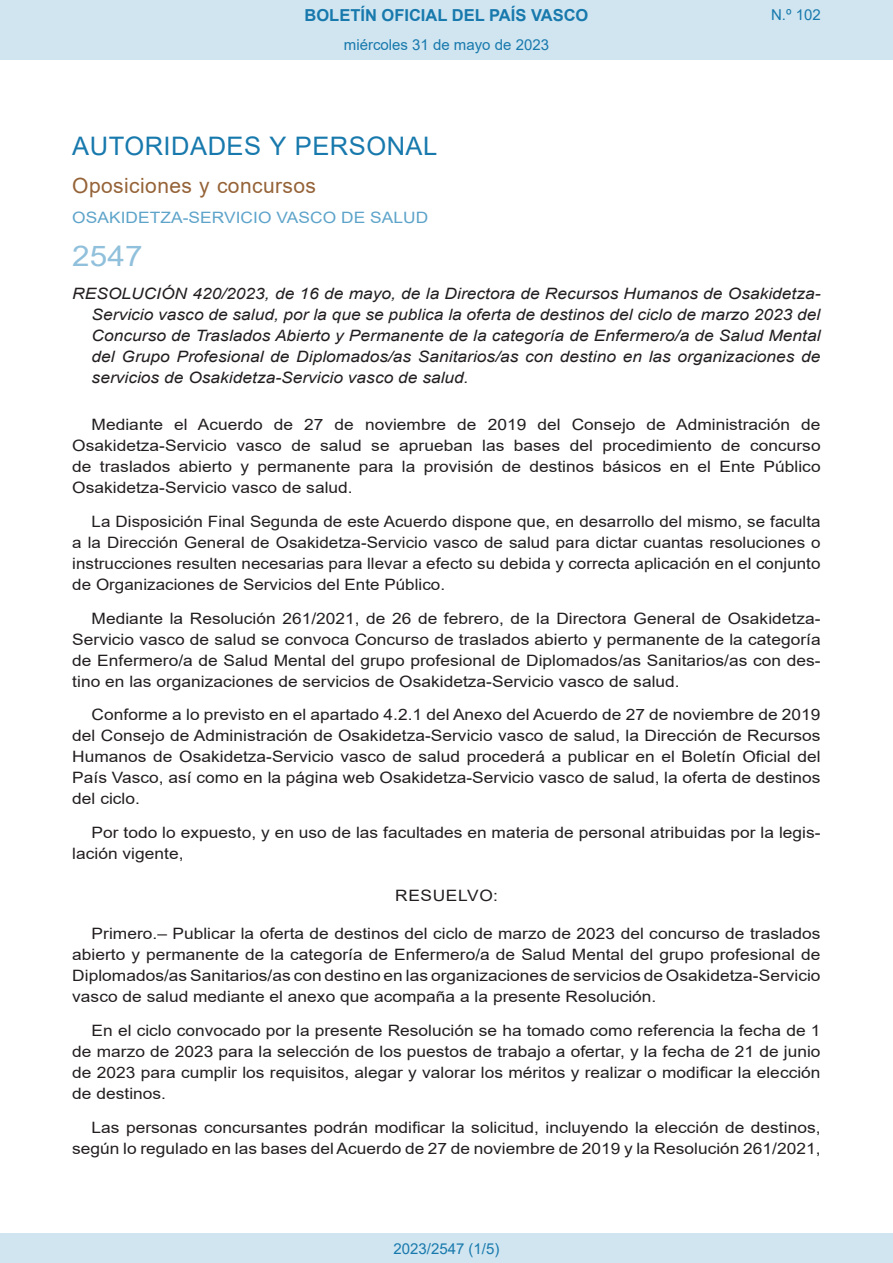
<style>
.page{position:relative;width:893px;height:1263px;background:#fff}
.page>*{position:absolute;margin:0;border:0;box-sizing:border-box;transform-origin:0 0}
.BOPVOrden{font:28.5px "Arial";color:#90c0db;scale:1.11 1}
.BOPVSeccion{font:25.5px "Arial";letter-spacing:.02em;color:#1879ad}
.BOPVSubseccion{font:21px "Arial";letter-spacing:.02em;color:#956338}
.t1{font:700 16.5px "Arial";color:#1879ad}
.BOPVDetalle{font:15.6px/21px "Arial";color:#231f20;text-align:justify;scale:1.11 1}
.BOPVTitulo{font:italic 15.6px/21px "Arial";color:#231f20;text-align:justify;scale:1.11 1}
.BOPVDetalle-2{font:15.6px/21px "Arial";color:#231f20;text-align:justify;scale:1.08 1}
.BOPVOrganismo{font:15.6px "Arial";letter-spacing:.005em;color:#5ea4ca;scale:1.11 1}
.BOPVClave{font:15.6px "Arial";letter-spacing:.035em;color:#231f20;scale:1.11 1}
.Paginacion_Centro{font:15px "Arial";color:#1879ad}
</style>
<div class="page">
<div style="left:0;top:0;width:893px;height:60px;background:#d0e5f0"></div>
<div style="left:0;top:1233px;width:893px;height:30px;background:#d0e5f0"></div>
<p class="t1" style="left:305px;top:3px;width:285px">BOLETÍN OFICIAL DEL PAÍS VASCO</p>
<p class="Paginacion_Centro" style="left:344px;top:35px;width:207px">miércoles 31 de mayo de 2023</p>
<p class="Paginacion_Centro" style="left:771px;top:5px;width:51px">N.º 102</p>
<p class="BOPVSeccion" style="left:72px;top:128px;width:366px">AUTORIDADES Y PERSONAL</p>
<p class="BOPVSubseccion" style="left:72px;top:171px;width:245px">Oposiciones y concursos</p>
<p class="BOPVOrganismo" style="left:72px;top:207px;width:322px">OSAKIDETZA-SERVICIO VASCO DE SALUD</p>
<p class="BOPVOrden" style="left:72px;top:236px;width:65px">2547</p>
<p class="BOPVTitulo" style="left:92px;top:284px;width:658px;text-indent:-19px">RESOLUCIÓN 420/2023, de 16 de mayo, de la Directora de Recursos Humanos de Osakidetza-Servicio vasco de salud, por la que se publica la oferta de destinos del ciclo de marzo 2023 del Concurso de Traslados Abierto y Permanente de la categoría de Enfermero/a de Salud Mental del Grupo Profesional de Diplomados/as Sanitarios/as con destino en las organizaciones de servicios de Osakidetza-Servicio vasco de salud.</p>
<p class="BOPVDetalle" style="left:72px;top:414px;width:676px;text-indent:19px">Mediante el Acuerdo de 27 de noviembre de 2019 del Consejo de Administración de Osakidetza-Servicio vasco de salud se aprueban las bases del procedimiento de concurso de traslados abierto y permanente para la provisión de destinos básicos en el Ente Público Osakidetza-Servicio vasco de salud.</p>
<p class="BOPVDetalle-2" style="left:72px;top:511px;width:694px;text-indent:19px">La Disposición Final Segunda de este Acuerdo dispone que, en desarrollo del mismo, se faculta a la Dirección General de Osakidetza-Servicio vasco de salud para dictar cuantas resoluciones o instrucciones resulten necesarias para llevar a efecto su debida y correcta aplicación en el conjunto de Organizaciones de Servicios del Ente Público.</p>
<p class="BOPVDetalle" style="left:72px;top:607px;width:676px;text-indent:19px">Mediante la Resolución 261/2021, de 26 de febrero, de la Directora General de Osakidetza-Servicio vasco de salud se convoca Concurso de traslados abierto y permanente de la categoría de Enfermero/a de Salud Mental del grupo profesional de Diplomados/as Sanitarios/as con des&shy;tino en las organizaciones de servicios de Osakidetza-Servicio vasco de salud.</p>
<p class="BOPVDetalle" style="left:72px;top:704px;width:676px;text-indent:19px">Conforme a lo previsto en el apartado 4.2.1 del Anexo del Acuerdo de 27 de noviembre de 2019 del Consejo de Administración de Osakidetza-Servicio vasco de salud, la Dirección de Recursos Humanos de Osakidetza-Servicio vasco de salud procederá a publicar en el Boletín Oficial del País Vasco, así como en la página web Osakidetza-Servicio vasco de salud, la oferta de destinos del ciclo.</p>
<p class="BOPVDetalle" style="left:72px;top:822px;width:676px;text-indent:19px">Por todo lo expuesto, y en uso de las facultades en materia de personal atribuidas por la legis&shy;lación vigente,</p>
<p class="BOPVClave" style="left:395px;top:885px;width:94px">RESUELVO:</p>
<p class="BOPVDetalle" style="left:72px;top:923px;width:676px;text-indent:19px">Primero.– Publicar la oferta de destinos del ciclo de marzo de 2023 del concurso de traslados abierto y permanente de la categoría de Enfermero/a de Salud Mental del grupo profesional de Diplomados/as Sanitarios/as con destino en las organizaciones de servicios de Osakidetza-Servicio vasco de salud mediante el anexo que acompaña a la presente Resolución.</p>
<p class="BOPVDetalle" style="left:72px;top:1020px;width:676px;text-indent:19px">En el ciclo convocado por la presente Resolución se ha tomado como referencia la fecha de 1 de marzo de 2023 para la selección de los puestos de trabajo a ofertar, y la fecha de 21 de junio de 2023 para cumplir los requisitos, alegar y valorar los méritos y realizar o modificar la elección de destinos.</p>
<p class="BOPVDetalle" style="left:72px;top:1117px;width:676px;text-align:right">Las personas concursantes podrán modificar la solicitud, incluyendo la elección de destinos, según lo regulado en las bases del Acuerdo de 27 de noviembre de 2019 y la Resolución 261/2021,</p>
<p class="Paginacion_Centro" style="left:393px;top:1238px;width:107px">2023/2547 (1/5)</p>
</div>
